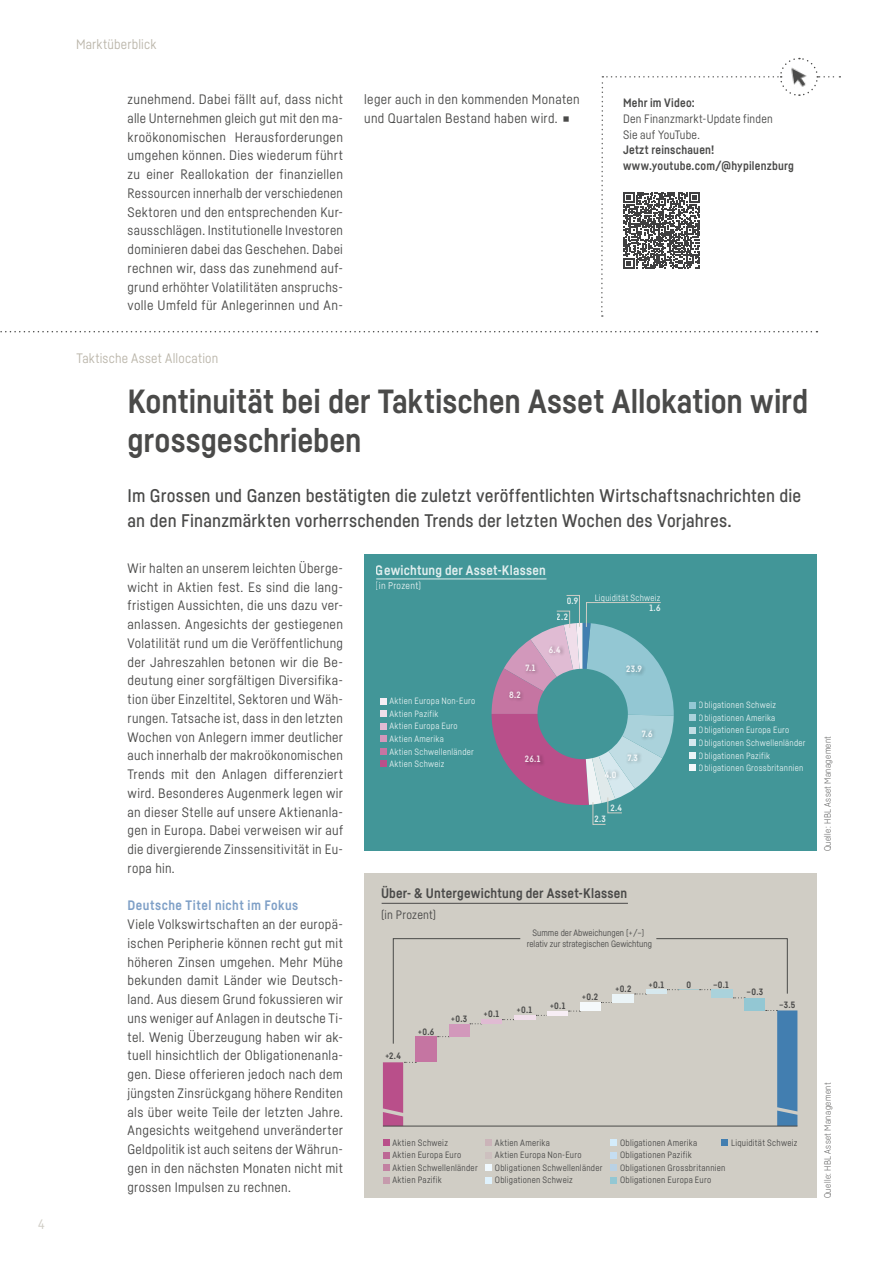
<style>
.page{position:relative;width:893px;height:1263px;background:#fff}
.page>*{position:absolute;margin:0;border:0;box-sizing:border-box;transform-origin:0 0}
.t1{font:700 33px/39.6px "Fabrikat";letter-spacing:-.005em;color:#4a4a49}
.t2{font:500 18px/24.8px "Fabrikat";letter-spacing:.01em;color:#4a4a49}
.t3{font:700 13.65px "Fabrikat";letter-spacing:.015em;color:#4a4a49}
.t4{font:13.5px/18.8px "Fabrikat";letter-spacing:.02em;color:#4a4a49;text-align:justify}
.t5{font:13.5px "Fabrikat";letter-spacing:.015em;color:#bbb6aa}
.t6{font:700 13.5px "Fabrikat";letter-spacing:.015em;color:#fff}
.t7{font:700 13.5px "Fabrikat";letter-spacing:.03em;color:#7fa0c7}
.t8{font:13.5px "Fabrikat";color:#d0cdc5}
.t9{font:700 12px/15.8px "Fabrikat";letter-spacing:.015em;color:#4a4a49}
.t10{font:12px/15.8px "Fabrikat";letter-spacing:.015em;color:#4a4a49}
.t11{font:9.75px "Fabrikat";letter-spacing:.025em;color:#fff}
.t12{font:9px/12.6px "Fabrikat";letter-spacing:.025em;color:#4a4a49}
.t13{font:9px/12.6px "Fabrikat";letter-spacing:.025em;color:#fff}
.t14{font:9px/10.8px "Fabrikat";color:#4a4a49;text-align:center}
.t15{font:300 9px "Fabrikat";letter-spacing:.035em;color:#4a4a49}
.t16{font:700 9px "Fabrikat";color:#4a4a49}
.t17{font:700 9px "Fabrikat";color:#fff}
</style>
<div class="page">
<svg style="left:0;top:331px;width:817px;height:1px"></svg>
<div style="left:364px;top:873px;width:453px;height:325px;background:#d0cdc5"></div>
<hr style="left:382px;top:903px;width:246px;height:1px;background:#4a4a49">
<div style="left:383px;top:1139px;width:6px;height:7px;background:#b94f8a"></div>
<div style="left:383px;top:1164px;width:6px;height:7px;background:#c281a1"></div>
<div style="left:485px;top:1139px;width:7px;height:7px;background:#cbb4b9"></div>
<svg style="left:383px;top:1152px;width:6px;height:6px"></svg>
<svg style="left:383px;top:1177px;width:6px;height:6px"></svg>
<div style="left:485px;top:1152px;width:7px;height:6px;background:#cdc0bf"></div>
<div style="left:485px;top:1177px;width:7px;height:6px;background:#dff2fd"></div>
<div style="left:611px;top:1139px;width:6px;height:7px;background:#d4ecfb"></div>
<div style="left:485px;top:1164px;width:7px;height:7px;background:#f0f9fe"></div>
<svg style="left:611px;top:1177px;width:6px;height:6px"></svg>
<svg style="left:611px;top:1152px;width:6px;height:6px"></svg>
<div style="left:611px;top:1164px;width:6px;height:7px;background:#b9d1e4"></div>
<div style="left:722px;top:1139px;width:6px;height:7px;background:#427eb0"></div>
<svg style="left:766px;top:1010px;width:31px;height:116px"></svg>
<div style="left:415px;top:1037px;width:22px;height:25px;background:#c575a2"></div>
<svg style="left:383px;top:1062px;width:33px;height:64px"></svg>
<div style="left:745px;top:998px;width:20px;height:12px;background:#93c7d3"></div>
<hr style="left:646px;top:990px;width:20px;height:4px;background:#d6e8ee">
<hr style="left:548px;top:1011px;width:20px;height:4px;background:#f7eef5">
<div style="left:514px;top:1015px;width:21px;height:5px;background:#f0deea"></div>
<div style="left:580px;top:1002px;width:20px;height:9px;background:#f5f9fb"></div>
<div style="left:612px;top:994px;width:22px;height:8px;background:#ebf4f7"></div>
<hr style="left:383px;top:1126px;width:414px;height:1px;background:#4a4a49">
<svg style="left:656px;top:938px;width:132px;height:60px"></svg>
<svg style="left:393px;top:938px;width:128px;height:106px"></svg>
<div style="left:364px;top:554px;width:453px;height:297px;background:#429698"></div>
<svg style="left:380px;top:761px;width:6px;height:6px"></svg>
<svg style="left:380px;top:748px;width:6px;height:6px"></svg>
<svg style="left:380px;top:736px;width:6px;height:6px"></svg>
<svg style="left:380px;top:723px;width:6px;height:6px"></svg>
<svg style="left:380px;top:711px;width:6px;height:6px"></svg>
<svg style="left:380px;top:698px;width:6px;height:6px"></svg>
<svg style="left:690px;top:702px;width:6px;height:6px"></svg>
<svg style="left:690px;top:715px;width:6px;height:6px"></svg>
<svg style="left:690px;top:727px;width:6px;height:6px"></svg>
<svg style="left:690px;top:740px;width:6px;height:6px"></svg>
<svg style="left:690px;top:752px;width:6px;height:6px"></svg>
<svg style="left:690px;top:765px;width:6px;height:6px"></svg>
<svg style="left:492px;top:595px;width:182px;height:230px"></svg>
<hr style="left:376px;top:579px;width:170px;height:1px;background:#fff">
<svg style="left:601px;top:57px;width:239px;height:260px"></svg>
<img style="left:788px;top:65px;width:23px;height:23px">
<p class="t8" style="left:38px;top:1216px;width:8px">4</p>
<p class="t5" style="left:76px;top:36px;width:82px">Marktüberblick</p>
<p class="t4" style="left:128px;top:90px;width:217px">zunehmend. Dabei fällt auf, dass nicht alle Unternehmen gleich gut mit den ma&shy;kroökonomischen Herausforderungen umgehen können. Dies wiederum führt zu einer Reallokation der finanziellen Ressourcen innerhalb der verschiedenen Sektoren und den entsprechenden Kur&shy;sausschlägen. Institutionelle Investoren dominieren dabei das Geschehen. Dabei rechnen wir, dass das zunehmend auf&shy;grund erhöhter Volatilitäten anspruchs&shy;volle Umfeld für Anlegerinnen und An-</p>
<p class="t4" style="left:364px;top:90px;width:217px">leger auch in den kommenden Monaten und Quartalen Bestand haben wird.</p>
<p class="t9" style="left:623px;top:95px;width:73px">Mehr im Video:</p>
<p class="t10" style="left:623px;top:110px;width:151px">Den Finanzmarkt-Update finden<br>Sie auf YouTube.</p>
<p class="t9" style="left:623px;top:142px;width:172px">Jetzt reinschauen! www.youtube.com/@hypilenzburg</p>
<p class="t5" style="left:77px;top:350px;width:143px">Taktische Asset Allocation</p>
<h1 class="t1" style="left:128px;top:380px;width:682px">Kontinuität bei der Taktischen Asset Allokation wird grossgeschrieben</h1>
<h2 class="t2" style="left:128px;top:483px;width:675px">Im Grossen und Ganzen bestätigten die zuletzt veröffentlichten Wirtschaftsnachrichten die an den Finanzmärkten vorherrschenden Trends der letzten Wochen des Vorjahres.</h2>
<p class="t4" style="left:128px;top:558px;width:217px">Wir halten an unserem leichten Überge&shy;wicht in Aktien fest. Es sind die lang&shy;fristigen Aussichten, die uns dazu ver&shy;anlassen. Angesichts der gestiegenen Volatilität rund um die Veröffentlichung der Jahreszahlen betonen wir die Be&shy;deutung einer sorgfältigen Diversifika&shy;tion über Einzeltitel, Sektoren und Wäh&shy;rungen. Tatsache ist, dass in den letzten Wochen von Anlegern immer deutlicher auch innerhalb der makroökonomischen Trends mit den Anlagen differenziert wird. Besonderes Augenmerk legen wir an dieser Stelle auf unsere Aktienanla&shy;gen in Europa. Dabei verweisen wir auf die divergierende Zinssensitivität in Eu&shy;ropa hin.</p>
<p class="t7" style="left:128px;top:897px;width:172px">Deutsche Titel nicht im Fokus</p>
<p class="t4" style="left:128px;top:915px;width:217px">Viele Volkswirtschaften an der europä&shy;ischen Peripherie können recht gut mit höheren Zinsen umgehen. Mehr Mühe bekunden damit Länder wie Deutsch&shy;land. Aus diesem Grund fokussieren wir uns weniger auf Anlagen in deutsche Ti&shy;tel. Wenig Überzeugung haben wir ak&shy;tuell hinsichtlich der Obligationenanla&shy;gen. Diese offerieren jedoch nach dem jüngsten Zinsrückgang höhere Renditen als über weite Teile der letzten Jahre.<br>Angesichts weitgehend unveränderter Geldpolitik ist auch seitens der Währun&shy;gen in den nächsten Monaten nicht mit grossen Impulsen zu rechnen.</p>
<p class="t6" style="left:376px;top:562px;width:171px">Gewichtung der Asset-Klassen</p>
<p class="t11" style="left:376px;top:579px;width:47px">(in Prozent)</p>
<p class="t17" style="left:567px;top:595px;width:13px">0.9</p>
<p class="t17" style="left:557px;top:611px;width:13px">2.2</p>
<p class="t17" style="left:525px;top:662px;width:11px">7.1</p>
<p class="t17" style="left:549px;top:644px;width:13px">6.4</p>
<p class="t13" style="left:595px;top:591px;width:67px">Liquidität Schweiz</p>
<p class="t17" style="left:650px;top:603px;width:12px">1.6</p>
<p class="t17" style="left:626px;top:663px;width:17px">23.9</p>
<p class="t17" style="left:509px;top:689px;width:13px">8.2</p>
<p class="t13" style="left:389px;top:695px;width:87px">Aktien Europa Non-Euro</p>
<p class="t13" style="left:699px;top:699px;width:108px">Obligationen Schweiz<br>Obligationen Amerika<br>Obligationen Europa Euro<br>Obligationen Schwellenländer<br>Obligationen Pazifik<br>Obligationen Grossbritannien</p>
<p class="t13" style="left:389px;top:707px;width:51px">Aktien Pazifik</p>
<p class="t13" style="left:389px;top:720px;width:70px">Aktien Europa Euro</p>
<p class="t17" style="left:642px;top:728px;width:12px">7.6</p>
<p class="t13" style="left:389px;top:732px;width:56px">Aktien Amerika</p>
<p class="t13" style="left:389px;top:745px;width:86px">Aktien Schwellenländer</p>
<p class="t17" style="left:627px;top:752px;width:12px">7.3</p>
<p class="t17" style="left:525px;top:754px;width:17px">26.1</p>
<p class="t13" style="left:389px;top:757px;width:57px">Aktien Schweiz</p>
<p class="t17" style="left:605px;top:769px;width:13px">4.0</p>
<p class="t17" style="left:610px;top:802px;width:13px">2.4</p>
<p class="t17" style="left:594px;top:813px;width:13px">2.3</p>
<p class="t3" style="left:381px;top:884px;width:248px">Über- &amp; Untergewichtung der Asset-Klassen</p>
<p class="t10" style="left:381px;top:906px;width:57px">(in Prozent)</p>
<p class="t16" style="left:385px;top:1050px;width:17px">+2.4</p>
<p class="t16" style="left:418px;top:1026px;width:18px">+0.6</p>
<p class="t16" style="left:451px;top:1013px;width:18px">+0.3</p>
<p class="t16" style="left:484px;top:1008px;width:17px">+0.1</p>
<p class="t14" style="left:527px;top:927px;width:127px">Summe der Abweichungen (+/–) relativ zur strategischen Gewichtung</p>
<p class="t16" style="left:517px;top:1004px;width:17px">+0.1</p>
<p class="t16" style="left:550px;top:1000px;width:17px">+0.1</p>
<p class="t16" style="left:582px;top:991px;width:18px">+0.2</p>
<p class="t16" style="left:615px;top:983px;width:18px">+0.2</p>
<p class="t16" style="left:649px;top:979px;width:17px">+0.1</p>
<p class="t16" style="left:687px;top:979px;width:6px">0</p>
<p class="t16" style="left:713px;top:979px;width:17px">–0.1</p>
<p class="t16" style="left:747px;top:986px;width:18px">–0.3</p>
<p class="t16" style="left:779px;top:999px;width:18px">–3.5</p>
<p class="t12" style="left:392px;top:1136px;width:57px">Aktien Schweiz</p>
<p class="t12" style="left:392px;top:1161px;width:87px">Aktien Schwellenländer</p>
<p class="t12" style="left:392px;top:1148px;width:70px">Aktien Europa Euro</p>
<p class="t12" style="left:392px;top:1173px;width:51px">Aktien Pazifik</p>
<p class="t12" style="left:495px;top:1136px;width:56px">Aktien Amerika</p>
<p class="t12" style="left:495px;top:1148px;width:88px">Aktien Europa Non-Euro</p>
<p class="t12" style="left:495px;top:1173px;width:79px">Obligationen Schweiz</p>
<p class="t12" style="left:495px;top:1161px;width:109px">Obligationen Schwellenländer</p>
<p class="t12" style="left:620px;top:1136px;width:79px">Obligationen Amerika</p>
<p class="t12" style="left:731px;top:1136px;width:68px">Liquidität Schweiz</p>
<p class="t12" style="left:620px;top:1148px;width:107px">Obligationen Pazifik<br>Obligationen Grossbritannien</p>
<p class="t12" style="left:620px;top:1173px;width:93px">Obligationen Europa Euro</p>
<p class="t15" style="left:822px;top:851px;width:117px;rotate:-90deg">Quelle: HBL Asset Management</p>
<p class="t15" style="left:822px;top:1198px;width:117px;rotate:-90deg">Quelle: HBL Asset Management</p>
</div>
